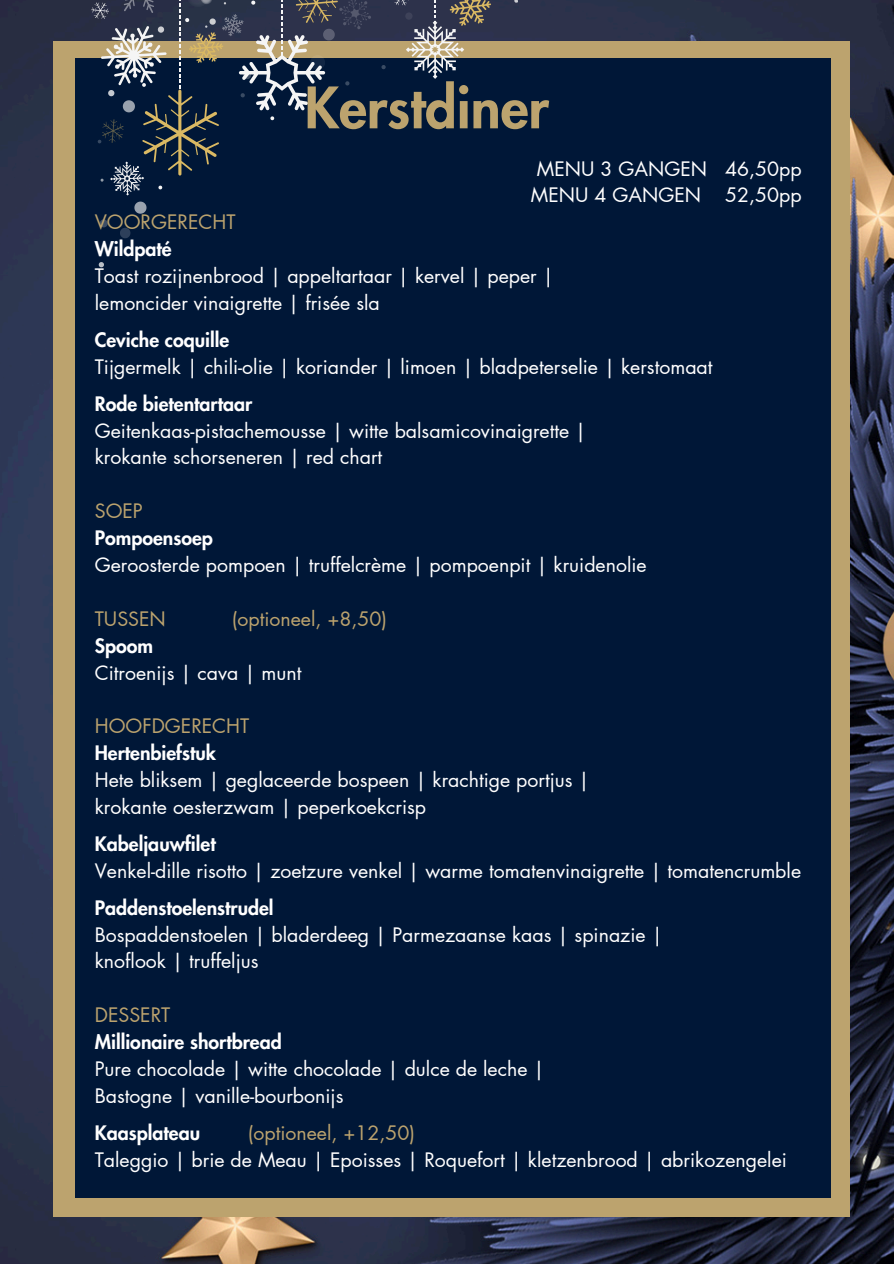
<style>
.page{position:relative;width:894px;height:1264px;background:#fff}
.page>*{position:absolute;margin:0;border:0;box-sizing:border-box;transform-origin:0 0}
.t1{font:800 55.5px "Futura LT Pro";color:#bca36e}
.t2{font:19.5px "Futura LT Pro";color:#fff}
.t3{font:800 19.5px "Futura LT Pro";color:#fff}
.t4{font:19.5px "Futura LT Pro";color:#bca36e}
</style>
<div class="page">
<img style="left:0;top:0;width:893px;height:1263px">
<div style="left:53px;top:41px;width:796px;height:1175px;background:#bca36e"></div>
<div style="left:75px;top:58px;width:755px;height:1139px;background:#001737"></div>
<svg style="left:99px;top:219px;width:9px;height:9px"></svg>
<svg style="left:134px;top:201px;width:12px;height:13px"></svg>
<svg style="left:120px;top:228px;width:10px;height:10px"></svg>
<svg style="left:98px;top:262px;width:6px;height:6px"></svg>
<svg style="left:514px;top:0;width:4px;height:3px"></svg>
<svg style="left:392px;top:0;width:99px;height:79px"></svg>
<svg style="left:91px;top:0;width:294px;height:195px"></svg>
<p class="t1" style="left:304px;top:82px;width:246px">Kerstdiner</p>
<h1 class="t2" style="left:536px;top:159px;width:266px">MENU 3 GANGEN 46,50pp</h1>
<p class="t2" style="left:530px;top:186px;width:272px">MENU 4 GANGEN 52,50pp</p>
<p class="t4" style="left:95px;top:213px;width:142px">VOORGERECHT</p>
<p class="t3" style="left:95px;top:240px;width:78px">Wildpaté</p>
<p class="t2" style="left:95px;top:267px;width:460px">Toast rozijnenbrood | appeltartaar | kervel | peper |</p>
<p class="t2" style="left:95px;top:294px;width:286px">lemoncider vinaigrette | frisée sla</p>
<p class="t3" style="left:95px;top:331px;width:136px">Ceviche coquille</p>
<p class="t2" style="left:95px;top:358px;width:619px">Tijgermelk | chili-olie | koriander | limoen | bladpeterselie | kerstomaat</p>
<p class="t3" style="left:95px;top:394px;width:159px">Rode bietentartaar</p>
<p class="t2" style="left:95px;top:421px;width:493px">Geitenkaas-pistachemousse | witte balsamicovinaigrette |</p>
<p class="t2" style="left:95px;top:448px;width:289px">krokante schorseneren | red chart</p>
<p class="t4" style="left:95px;top:502px;width:49px">SOEP</p>
<p class="t3" style="left:95px;top:529px;width:120px">Pompoensoep</p>
<p class="t2" style="left:95px;top:556px;width:553px">Geroosterde pompoen | truffelcrème | pompoenpit | kruidenolie</p>
<p class="t4" style="left:95px;top:609px;width:72px">TUSSEN</p>
<p class="t4" style="left:232px;top:609px;width:157px">(optioneel, +8,50)</p>
<p class="t3" style="left:95px;top:636px;width:60px">Spoom</p>
<p class="t2" style="left:95px;top:663px;width:208px">Citroenijs | cava | munt</p>
<p class="t4" style="left:95px;top:717px;width:156px">HOOFDGERECHT</p>
<p class="t3" style="left:95px;top:744px;width:123px">Hertenbiefstuk</p>
<p class="t2" style="left:95px;top:771px;width:496px">Hete bliksem | geglaceerde bospeen | krachtige portjus |</p>
<p class="t2" style="left:95px;top:798px;width:333px">krokante oesterzwam | peperkoekcrisp</p>
<p class="t3" style="left:95px;top:834px;width:122px">Kabeljauwfilet</p>
<p class="t2" style="left:95px;top:861px;width:707px">Venkel-dille risotto | zoetzure venkel | warme tomatenvinaigrette | tomatencrumble</p>
<p class="t3" style="left:95px;top:898px;width:180px">Paddenstoelenstrudel</p>
<p class="t2" style="left:95px;top:925px;width:569px">Bospaddenstoelen | bladerdeeg | Parmezaanse kaas | spinazie |</p>
<p class="t2" style="left:95px;top:952px;width:165px">knoflook | truffeljus</p>
<p class="t4" style="left:95px;top:1006px;width:77px">DESSERT</p>
<p class="t3" style="left:95px;top:1033px;width:188px">Millionaire shortbread</p>
<p class="t2" style="left:95px;top:1059px;width:451px">Pure chocolade | witte chocolade | dulce de leche |</p>
<p class="t2" style="left:95px;top:1086px;width:250px">Bastogne | vanille-bourbonijs</p>
<p class="t3" style="left:95px;top:1123px;width:107px">Kaasplateau</p>
<p class="t4" style="left:248px;top:1123px;width:169px">(optioneel, +12,50)</p>
<p class="t2" style="left:95px;top:1150px;width:693px">Taleggio | brie de Meau | Epoisses | Roquefort | kletzenbrood | abrikozengelei</p>
</div>
